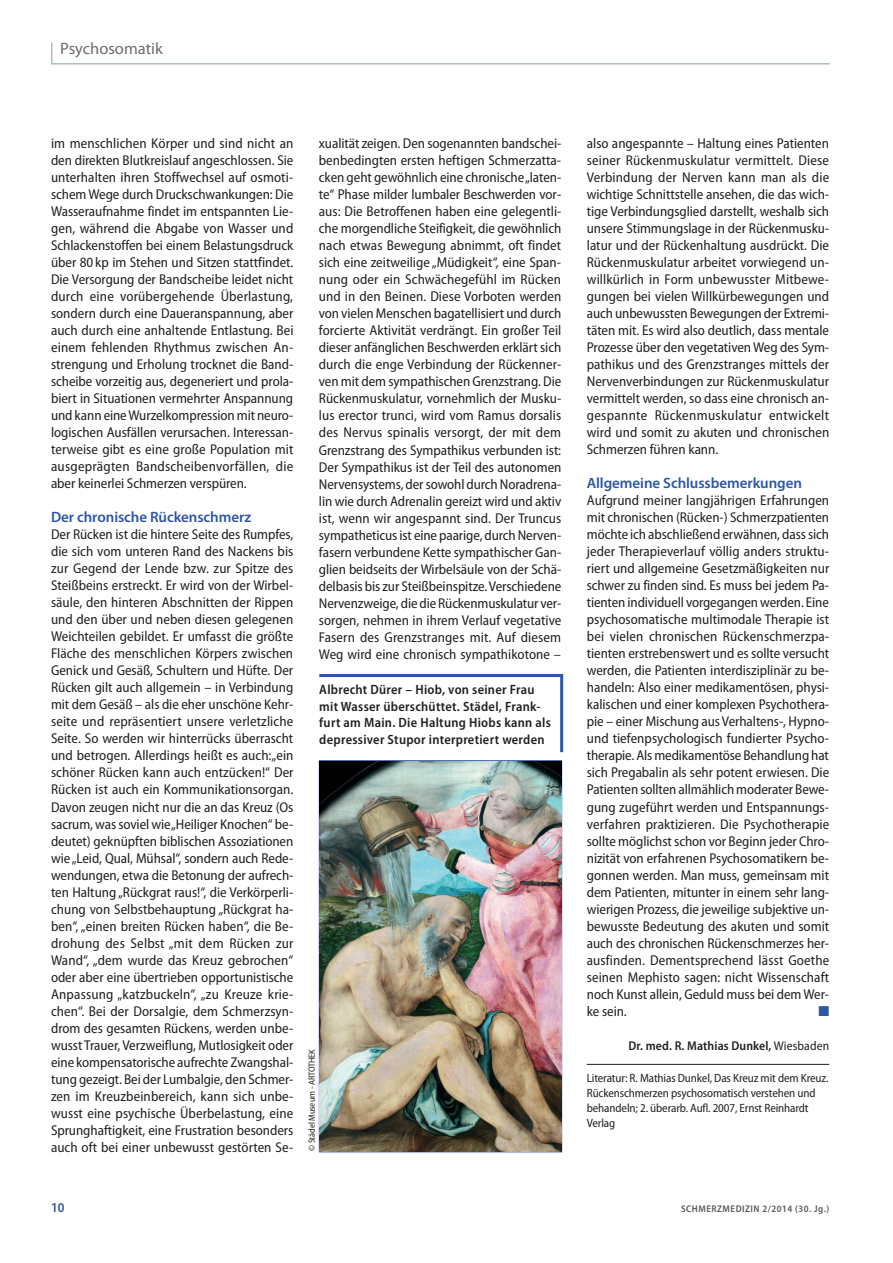
<style>
.page{position:relative;width:893px;height:1263px;background:#fff}
.page>*{position:absolute;margin:0;border:0;box-sizing:border-box;transform-origin:0 0}
.t1{font:16.5px "Myriad Pro";color:#6c6d70}
.t2{font:600 15px "Myriad Pro";letter-spacing:-.005em;color:#2d56a5}
.t3{font:semi-condensed 14.25px/17px "Myriad Pro";color:#231f20;text-align:justify}
.t4{font:14.25px "Zapf Dingbats";color:#2d56a5}
.t5{font:600 semi-condensed 13.5px/16.5px "Myriad Pro";letter-spacing:.02em;color:#231f20}
.t6{font:600 semi-condensed 13.5px "Myriad Pro";color:#2d56a5}
.t7{font:600 semi-condensed 12.75px "Myriad Pro";letter-spacing:.01em;color:#231f20}
.t8{font:semi-condensed 12px/15px "Myriad Pro";letter-spacing:-.01em;color:#231f20}
.t9{font:600 semi-condensed 9.75px "Myriad Pro";letter-spacing:.05em;color:#57585a}
.t10{font:semi-condensed 9px "Myriad Pro";letter-spacing:-.01em;color:#231f20}
.s1{font-weight:400}
</style>
<div class="page">
<hr style="left:51px;top:43px;width:2px;height:20px;background:#aabed0">
<hr style="left:51px;top:63px;width:779px;height:2px;background:#aabed0">
<hr style="left:587px;top:1064px;width:242px;height:1px;background:#231f20">
<hr style="left:319px;top:674px;width:244px;height:3px;background:#2d56a5">
<hr style="left:319px;top:761px;width:1px;height:390px;background:#2d56a5">
<hr style="left:319px;top:760px;width:243px;height:1px;background:#2d56a5">
<hr style="left:319px;top:1151px;width:243px;height:1px;background:#2d56a5">
<hr style="left:560px;top:677px;width:3px;height:75px;background:#2d56a5">
<hr style="left:561px;top:761px;width:1px;height:390px;background:#2d56a5">
<img style="left:320px;top:761px;width:241px;height:390px">
<p class="t1" style="left:60px;top:39px;width:104px">Psychosomatik</p>
<p class="t3" style="left:51px;top:135px;width:244px">im menschlichen Körper und sind nicht an den direkten Blutkreislauf angeschlossen. Sie unterhalten ihren Stoffwechsel auf osmoti&shy;schem Wege durch Druckschwankungen: Die Wasseraufnahme findet im entspannten Lie&shy;gen, während die Abgabe von Wasser und Schlackenstoffen bei einem Belastungsdruck über 80 kp im Stehen und Sitzen stattfindet.<br>Die Versorgung der Bandscheibe leidet nicht durch eine vorübergehende Überlastung, sondern durch eine Daueranspannung, aber auch durch eine anhaltende Entlastung. Bei einem fehlenden Rhythmus zwischen An&shy;strengung und Erholung trocknet die Band&shy;scheibe vorzeitig aus, degeneriert und prola&shy;biert in Situationen vermehrter Anspannung und kann eine Wurzelkompression mit neuro&shy;logischen Ausfällen verursachen. Interessan&shy;terweise gibt es eine große Population mit ausgeprägten Bandscheibenvorfällen, die aber keinerlei Schmerzen verspüren.</p>
<p class="t2" style="left:51px;top:508px;width:202px">Der chronische Rückenschmerz</p>
<p class="t3" style="left:51px;top:526px;width:244px">Der Rücken ist die hintere Seite des Rumpfes, die sich vom unteren Rand des Nackens bis zur Gegend der Lende bzw. zur Spitze des Steißbeins erstreckt. Er wird von der Wirbel&shy;säule, den hinteren Abschnitten der Rippen und den über und neben diesen gelegenen Weichteilen gebildet. Er umfasst die größte Fläche des menschlichen Körpers zwischen Genick und Gesäß, Schultern und Hüfte. Der Rücken gilt auch allgemein – in Verbindung mit dem Gesäß – als die eher unschöne Kehr&shy;seite und repräsentiert unsere verletzliche Seite. So werden wir hinterrücks überrascht und betrogen. Allerdings heißt es auch:„ein schöner Rücken kann auch entzücken!“ Der Rücken ist auch ein Kommunikationsorgan.<br>Davon zeugen nicht nur die an das Kreuz (Os sacrum, was soviel wie „Heiliger Knochen“ be&shy;deutet) geknüpften biblischen Assoziationen wie „Leid, Qual, Mühsal“, sondern auch Rede&shy;wendungen, etwa die Betonung der aufrech&shy;ten Haltung „Rückgrat raus!“, die Verkörperli&shy;chung von Selbstbehauptung „Rückgrat ha&shy;ben“, „einen breiten Rücken haben“, die Be&shy;drohung des Selbst „mit dem Rücken zur Wand“, „dem wurde das Kreuz gebrochen“ oder aber eine übertrieben opportunistische Anpassung „katzbuckeln“, „zu Kreuze krie&shy;chen“. Bei der Dorsalgie, dem Schmerzsyn&shy;drom des gesamten Rückens, werden unbe&shy;wusst Trauer, Verzweiflung, Mutlosigkeit oder eine kompensatorische aufrechte Zwangshal&shy;tung gezeigt. Bei der Lumbalgie, den Schmer&shy;zen im Kreuzbeinbereich, kann sich unbe&shy;wusst eine psychische Überbelastung, eine Sprunghaftigkeit, eine Frustration besonders auch oft bei einer unbewusst gestörten Se-</p>
<p class="t3" style="left:319px;top:135px;width:244px">xualität zeigen. Den sogenannten bandschei&shy;benbedingten ersten heftigen Schmerzatta&shy;cken geht gewöhnlich eine chronische „laten&shy;te“ Phase milder lumbaler Beschwerden vor&shy;aus: Die Betroffenen haben eine gelegentli&shy;che morgendliche Steifigkeit, die gewöhnlich nach etwas Bewegung abnimmt, oft findet sich eine zeitweilige „Müdigkeit“, eine Span&shy;nung oder ein Schwächegefühl im Rücken und in den Beinen. Diese Vorboten werden von vielen Menschen bagatellisiert und durch forcierte Aktivität verdrängt. Ein großer Teil dieser anfänglichen Beschwerden erklärt sich durch die enge Verbindung der Rückenner&shy;ven mit dem sympathischen Grenzstrang. Die Rückenmuskulatur, vornehmlich der Musku&shy;lus erector trunci, wird vom Ramus dorsalis des Nervus spinalis versorgt, der mit dem Grenzstrang des Sympathikus verbunden ist:<br>Der Sympathikus ist der Teil des autonomen Nervensystems, der sowohl durch Noradrena&shy;lin wie durch Adrenalin gereizt wird und aktiv ist, wenn wir angespannt sind. Der Truncus sympatheticus ist eine paarige, durch Nerven&shy;fasern verbundene Kette sympathischer Gan&shy;glien beidseits der Wirbelsäule von der Schä&shy;delbasis bis zur Steißbeinspitze. Verschiedene Nervenzweige, die die Rückenmuskulatur ver&shy;sorgen, nehmen in ihrem Verlauf vegetative Fasern des Grenzstranges mit. Auf diesem Weg wird eine chronisch sympathikotone –</p>
<p class="t3" style="left:587px;top:135px;width:244px">also angespannte – Haltung eines Patienten seiner Rückenmuskulatur vermittelt. Diese Verbindung der Nerven kann man als die wichtige Schnittstelle ansehen, die das wich&shy;tige Verbindungsglied darstellt, weshalb sich unsere Stimmungslage in der Rückenmusku&shy;latur und der Rückenhaltung ausdrückt. Die Rückenmuskulatur arbeitet vorwiegend un&shy;willkürlich in Form unbewusster Mitbewe&shy;gungen bei vielen Willkürbewegungen und auch unbewussten Bewegungen der Extremi&shy;täten mit. Es wird also deutlich, dass mentale Prozesse über den vegetativen Weg des Sym&shy;pathikus und des Grenzstranges mittels der Nervenverbindungen zur Rückenmuskulatur vermittelt werden, so dass eine chronisch an&shy;gespannte Rückenmuskulatur entwickelt wird und somit zu akuten und chronischen Schmerzen führen kann.</p>
<p class="t2" style="left:587px;top:474px;width:217px">Allgemeine Schlussbemerkungen</p>
<p class="t3" style="left:587px;top:492px;width:244px">Aufgrund meiner langjährigen Erfahrungen mit chronischen (Rücken-) Schmerzpatienten möchte ich abschließend erwähnen, dass sich jeder Therapieverlauf völlig anders struktu&shy;riert und allgemeine Gesetzmäßigkeiten nur schwer zu finden sind. Es muss bei jedem Pa&shy;tienten individuell vorgegangen werden. Eine psychosomatische multimodale Therapie ist bei vielen chronischen Rückenschmerzpa&shy;tienten erstrebenswert und es sollte versucht werden, die Patienten interdisziplinär zu be&shy;handeln: Also einer medikamentösen, physi&shy;kalischen und einer komplexen Psychothera&shy;pie – einer Mischung aus Verhaltens-, Hypno&shy;und tiefenpsychologisch fundierter Psycho&shy;therapie. Als medikamentöse Behandlung hat sich Pregabalin als sehr potent erwiesen. Die Patienten sollten allmählich moderater Bewe&shy;gung zugeführt werden und Entspannungs&shy;verfahren praktizieren. Die Psychotherapie sollte möglichst schon vor Beginn jeder Chro&shy;nizität von erfahrenen Psychosomatikern be&shy;gonnen werden. Man muss, gemeinsam mit dem Patienten, mitunter in einem sehr lang&shy;wierigen Prozess, die jeweilige subjektive un&shy;bewusste Bedeutung des akuten und somit auch des chronischen Rückenschmerzes her&shy;ausfinden. Dementsprechend lässt Goethe seinen Mephisto sagen: nicht Wissenschaft noch Kunst allein, Geduld muss bei dem Wer&shy;ke sein.</p>
<p class="t5" style="left:319px;top:682px;width:233px">Albrecht Dürer – Hiob, von seiner Frau mit Wasser überschüttet. Städel, Frank&shy;furt am Main. Die Haltung Hiobs kann als depressiver Stupor interpretiert werden</p>
<p class="t4" style="left:818px;top:1004px;width:12px">■</p>
<p class="t7" style="left:628px;top:1038px;width:202px">Dr. med. R. Mathias Dunkel, <span class="s1">Wiesbaden</span></p>
<p class="t8" style="left:587px;top:1070px;width:243px">Literatur: R. Mathias Dunkel, Das Kreuz mit dem Kreuz.<br>Rückenschmerzen psychosomatisch verstehen und behandeln; 2. überarb. Aufl. 2007, Ernst Reinhardt Verlag</p>
<p class="t10" style="left:307px;top:1151px;width:104px;rotate:-90deg">© Städel Museum - ARTOTHEK</p>
<p class="t6" style="left:51px;top:1200px;width:15px">10</p>
<p class="t9" style="left:681px;top:1203px;width:150px">SCHMERZMEDIZIN 2/2014 (30. Jg.)</p>
</div>
